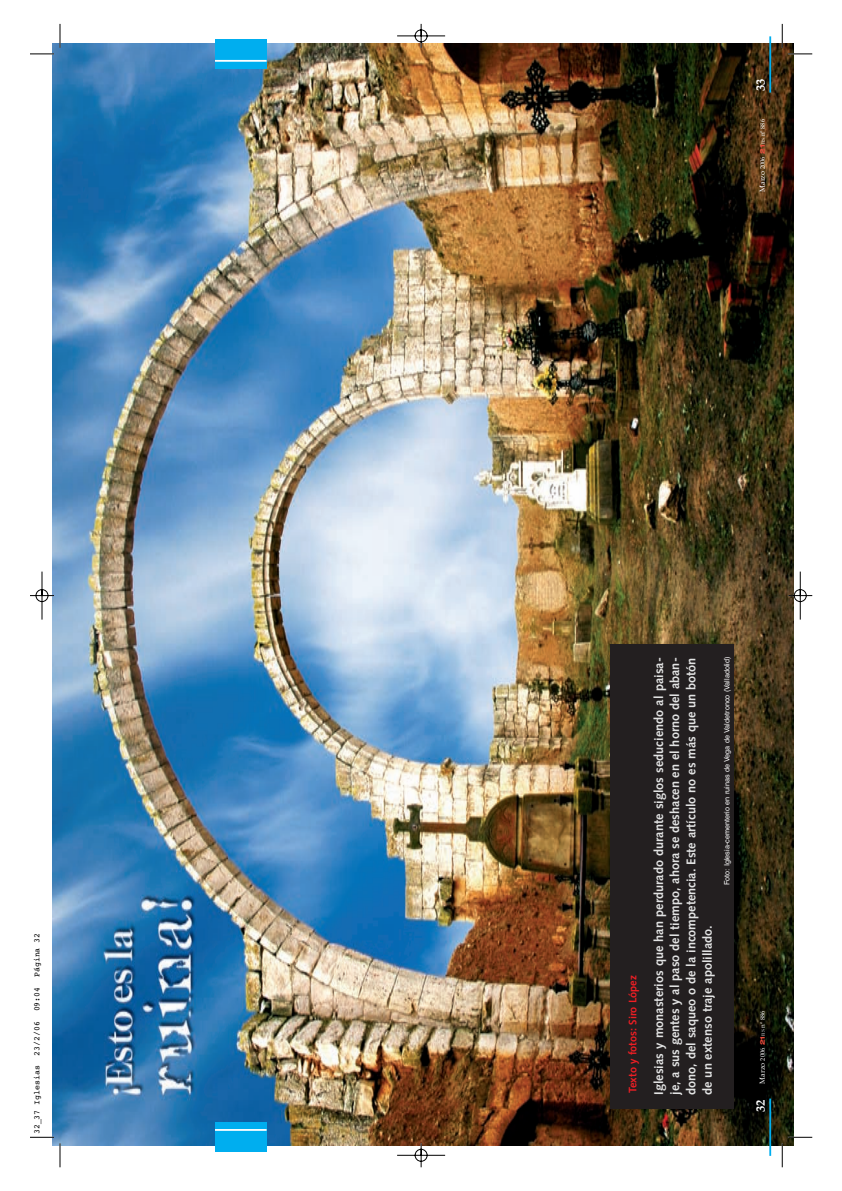
<style>
.page{position:relative;width:842px;height:1191px;background:#fff}
.page>*{position:absolute;margin:0;border:0;box-sizing:border-box;transform-origin:0 0}
.t1{font:700 12.7px/16.2px "Syntax";color:#e2e3e3;text-align:justify}
.t2{font:700 12.7px "Palatino";color:#fff}
.t3{font:700 10.9px "Syntax";color:#ee1e24}
.t4{font:8.2px "Courier";color:#000}
.t5{font:7.3px "Helvetica";color:#fff}
.t6{font:6.4px "Palatino";color:#fff}
.s1{font-size:7.3px}
.s2{font-family:"Helvetica Neue LT Std";font-weight:800;font-stretch:expanded;color:#e94c3c}
.s3{font-family:"Didot";font-size:4.6px}
</style>
<div class="page">
<img style="left:30px;top:24px;width:783px;height:1144px">
<p class="t4" style="left:34px;top:1134px;width:203px;rotate:-90deg">32_37 Iglesias 23/2/06 09:04 Página 32</p>
<p class="t2" style="left:756px;top:91px;width:14px;rotate:-90deg">33</p>
<p class="t6" style="left:760px;top:192px;width:74px;rotate:-90deg"><span class="s1">Marzo</span> 2006 <span class="s2">21</span><span class="s3">RS</span> nº 886</p>
<p class="t3" style="left:628px;top:1093px;width:119px;rotate:-90deg">Texto y fotos: Siro López</p>
<p class="t1" style="left:652px;top:1095px;width:439px;rotate:-90deg">Iglesias y monasterios que han perdurado durante siglos seduciendo al paisa&shy;je, a sus gentes y al paso del tiempo, ahora se deshacen en el horno del aban&shy;dono, del saqueo o de la incompetencia. Este artículo no es más que un botón de un extenso traje apolillado.</p>
<p class="t5" style="left:724px;top:885px;width:230px;rotate:-90deg">Foto: Iglesia-cementerio en ruinas de Vega de Valdetronco (Valladolid)</p>
<p class="t6" style="left:760px;top:1084px;width:75px;rotate:-90deg"><span class="s1">Marzo</span> 2006 <span class="s2">21</span><span class="s3">RS</span> nº 886</p>
<p class="t2" style="left:756px;top:1112px;width:14px;rotate:-90deg">32</p>
</div>
